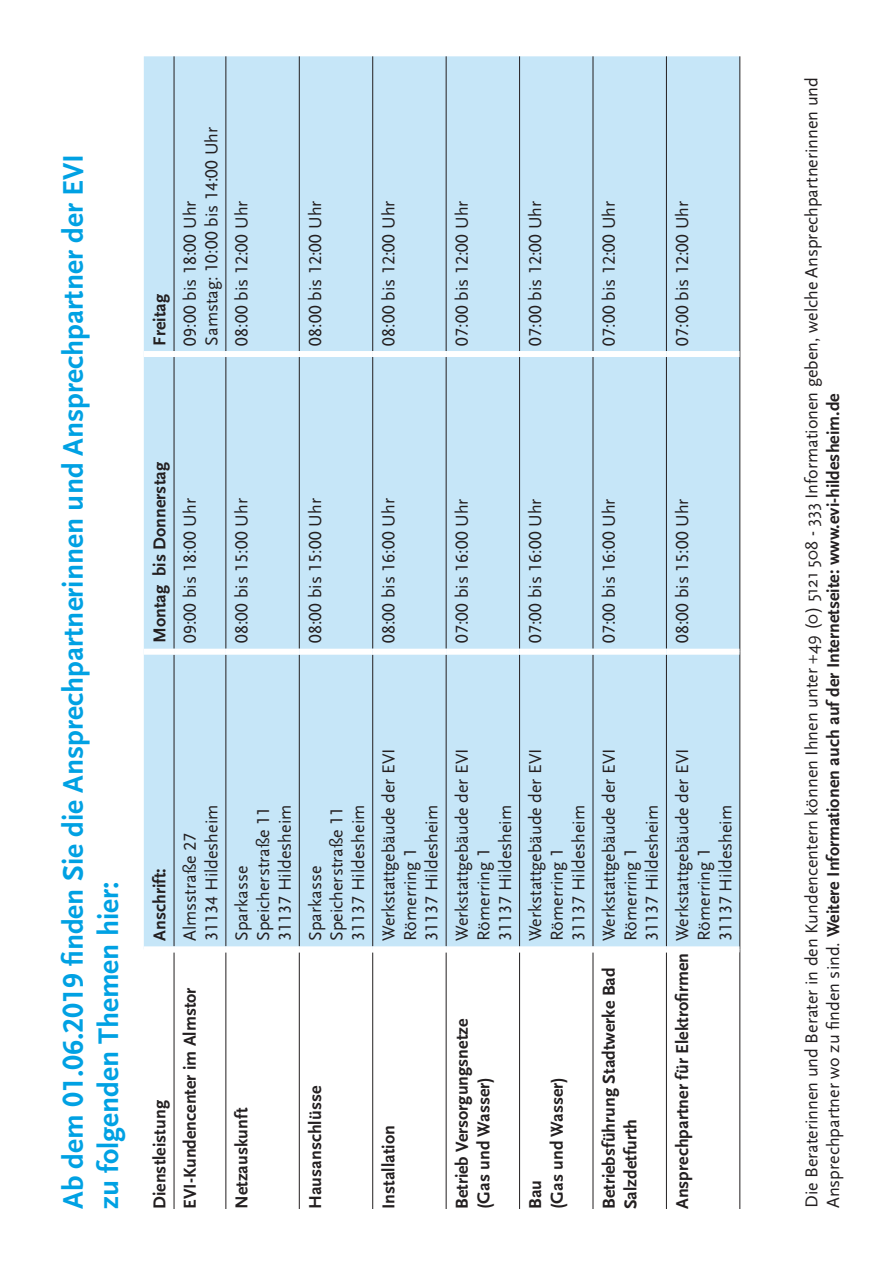
<style>
.page{position:relative;width:893px;height:1263px;background:#fff}
.page>*{position:absolute;margin:0;border:0;box-sizing:border-box;transform-origin:0 0}
.t1{font:700 29.7px/35.5px "Scala Sans OT";color:#00a1e3}
.t2{font:18px/21.6px "Scala Sans OT";color:#231f20}
.t3{font:700 18px/21.6px "Scala Sans OT";color:#231f20}
.s1{font-weight:700}
</style>
<div class="page">
<div style="left:144px;top:56px;width:595px;height:890px;background:#c6e6f8"></div>
<hr style="left:174px;top:952px;width:1px;height:257px;background:#231f20">
<hr style="left:174px;top:655px;width:1px;height:291px;background:#231f20">
<hr style="left:174px;top:357px;width:1px;height:292px;background:#231f20">
<hr style="left:174px;top:56px;width:1px;height:295px;background:#231f20">
<hr style="left:225px;top:952px;width:1px;height:257px;background:#231f20">
<hr style="left:225px;top:655px;width:1px;height:291px;background:#231f20">
<hr style="left:225px;top:357px;width:1px;height:292px;background:#231f20">
<hr style="left:225px;top:56px;width:1px;height:295px;background:#231f20">
<hr style="left:299px;top:952px;width:1px;height:257px;background:#231f20">
<hr style="left:299px;top:655px;width:1px;height:291px;background:#231f20">
<hr style="left:299px;top:357px;width:1px;height:292px;background:#231f20">
<hr style="left:299px;top:56px;width:1px;height:295px;background:#231f20">
<hr style="left:372px;top:952px;width:1px;height:257px;background:#231f20">
<hr style="left:372px;top:655px;width:1px;height:291px;background:#231f20">
<hr style="left:372px;top:357px;width:1px;height:292px;background:#231f20">
<hr style="left:372px;top:56px;width:1px;height:295px;background:#231f20">
<hr style="left:446px;top:952px;width:1px;height:257px;background:#231f20">
<hr style="left:446px;top:655px;width:1px;height:291px;background:#231f20">
<hr style="left:446px;top:357px;width:1px;height:292px;background:#231f20">
<hr style="left:446px;top:56px;width:1px;height:295px;background:#231f20">
<hr style="left:519px;top:952px;width:1px;height:257px;background:#231f20">
<hr style="left:519px;top:655px;width:1px;height:291px;background:#231f20">
<hr style="left:519px;top:357px;width:1px;height:292px;background:#231f20">
<hr style="left:519px;top:56px;width:1px;height:295px;background:#231f20">
<hr style="left:593px;top:952px;width:1px;height:257px;background:#231f20">
<hr style="left:593px;top:655px;width:1px;height:291px;background:#231f20">
<hr style="left:593px;top:357px;width:1px;height:292px;background:#231f20">
<hr style="left:593px;top:56px;width:1px;height:295px;background:#231f20">
<hr style="left:666px;top:952px;width:1px;height:257px;background:#231f20">
<hr style="left:666px;top:655px;width:1px;height:291px;background:#231f20">
<hr style="left:666px;top:357px;width:1px;height:292px;background:#231f20">
<hr style="left:666px;top:56px;width:1px;height:295px;background:#231f20">
<hr style="left:739px;top:949px;width:1px;height:260px;background:#231f20">
<hr style="left:739px;top:652px;width:1px;height:297px;background:#231f20">
<hr style="left:739px;top:354px;width:1px;height:298px;background:#231f20">
<hr style="left:739px;top:56px;width:1px;height:298px;background:#231f20">
<div style="left:144px;top:649px;width:30px;height:6px;background:#fff"></div>
<div style="left:144px;top:351px;width:30px;height:6px;background:#fff"></div>
<div style="left:174px;top:649px;width:52px;height:6px;background:#fff"></div>
<div style="left:174px;top:351px;width:52px;height:6px;background:#fff"></div>
<div style="left:226px;top:649px;width:73px;height:6px;background:#fff"></div>
<div style="left:226px;top:351px;width:73px;height:6px;background:#fff"></div>
<div style="left:299px;top:649px;width:74px;height:6px;background:#fff"></div>
<div style="left:299px;top:351px;width:74px;height:6px;background:#fff"></div>
<div style="left:373px;top:649px;width:73px;height:6px;background:#fff"></div>
<div style="left:373px;top:351px;width:73px;height:6px;background:#fff"></div>
<div style="left:446px;top:649px;width:74px;height:6px;background:#fff"></div>
<div style="left:446px;top:351px;width:74px;height:6px;background:#fff"></div>
<div style="left:520px;top:649px;width:73px;height:6px;background:#fff"></div>
<div style="left:520px;top:351px;width:73px;height:6px;background:#fff"></div>
<div style="left:593px;top:649px;width:73px;height:6px;background:#fff"></div>
<div style="left:593px;top:351px;width:73px;height:6px;background:#fff"></div>
<div style="left:666px;top:649px;width:73px;height:6px;background:#fff"></div>
<div style="left:666px;top:351px;width:73px;height:6px;background:#fff"></div>
<h1 class="t1" style="left:56px;top:1209px;width:1056px;rotate:-90deg">Ab dem 01.06.2019 finden Sie die Ansprechpartnerinnen und Ansprechpartner der EVI zu folgenden Themen hier:</h1>
<p class="t3" style="left:149px;top:345px;width:53px;rotate:-90deg">Freitag</p>
<p class="t2" style="left:179px;top:346px;width:220px;rotate:-90deg">09:00 bis 18:00 Uhr<br>Samstag: 10:00 bis 14:00 Uhr</p>
<p class="t2" style="left:231px;top:346px;width:146px;rotate:-90deg">08:00 bis 12:00 Uhr</p>
<p class="t2" style="left:305px;top:346px;width:146px;rotate:-90deg">08:00 bis 12:00 Uhr</p>
<p class="t2" style="left:378px;top:346px;width:146px;rotate:-90deg">08:00 bis 12:00 Uhr</p>
<p class="t2" style="left:452px;top:346px;width:146px;rotate:-90deg">07:00 bis 12:00 Uhr</p>
<p class="t2" style="left:525px;top:346px;width:146px;rotate:-90deg">07:00 bis 12:00 Uhr</p>
<p class="t2" style="left:598px;top:346px;width:146px;rotate:-90deg">07:00 bis 12:00 Uhr</p>
<p class="t2" style="left:672px;top:346px;width:146px;rotate:-90deg">07:00 bis 12:00 Uhr</p>
<p class="t3" style="left:149px;top:643px;width:182px;rotate:-90deg">Montag bis Donnerstag</p>
<p class="t2" style="left:179px;top:643px;width:146px;rotate:-90deg">09:00 bis 18:00 Uhr</p>
<p class="t2" style="left:231px;top:643px;width:146px;rotate:-90deg">08:00 bis 15:00 Uhr</p>
<p class="t2" style="left:305px;top:643px;width:146px;rotate:-90deg">08:00 bis 15:00 Uhr</p>
<p class="t2" style="left:378px;top:643px;width:146px;rotate:-90deg">08:00 bis 16:00 Uhr</p>
<p class="t2" style="left:452px;top:643px;width:146px;rotate:-90deg">07:00 bis 16:00 Uhr</p>
<p class="t2" style="left:525px;top:643px;width:146px;rotate:-90deg">07:00 bis 16:00 Uhr</p>
<p class="t2" style="left:598px;top:643px;width:146px;rotate:-90deg">07:00 bis 16:00 Uhr</p>
<p class="t2" style="left:672px;top:643px;width:146px;rotate:-90deg">08:00 bis 15:00 Uhr</p>
<p class="t3" style="left:149px;top:941px;width:74px;rotate:-90deg">Anschrift:</p>
<p class="t2" style="left:179px;top:941px;width:138px;rotate:-90deg">Almsstraße 27<br>31134 Hildesheim</p>
<p class="t2" style="left:231px;top:941px;width:138px;rotate:-90deg">Sparkasse<br>Speicherstraße 11<br>31137 Hildesheim</p>
<p class="t2" style="left:305px;top:941px;width:138px;rotate:-90deg">Sparkasse<br>Speicherstraße 11<br>31137 Hildesheim</p>
<p class="t2" style="left:378px;top:941px;width:194px;rotate:-90deg">Werkstattgebäude der EVI<br>Römerring 1<br>31137 Hildesheim</p>
<p class="t2" style="left:452px;top:941px;width:194px;rotate:-90deg">Werkstattgebäude der EVI<br>Römerring 1<br>31137 Hildesheim</p>
<p class="t3" style="left:149px;top:1209px;width:110px;rotate:-90deg">Dienstleistung</p>
<p class="t3" style="left:179px;top:1209px;width:223px;rotate:-90deg">EVI-Kundencenter im Almstor</p>
<p class="t3" style="left:231px;top:1209px;width:103px;rotate:-90deg">Netzauskunft</p>
<p class="t3" style="left:305px;top:1209px;width:125px;rotate:-90deg">Hausanschlüsse</p>
<p class="t3" style="left:378px;top:1209px;width:85px;rotate:-90deg">Installation</p>
<p class="t3" style="left:451px;top:1209px;width:192px;rotate:-90deg">Betrieb Versorgungsnetze (Gas und Wasser)</p>
<p class="t2" style="left:525px;top:941px;width:194px;rotate:-90deg">Werkstattgebäude der EVI<br>Römerring 1<br>31137 Hildesheim</p>
<p class="t3" style="left:525px;top:1209px;width:133px;rotate:-90deg">Bau<br>(Gas und Wasser)</p>
<p class="t2" style="left:598px;top:941px;width:194px;rotate:-90deg">Werkstattgebäude der EVI<br>Römerring 1<br>31137 Hildesheim</p>
<p class="t3" style="left:598px;top:1209px;width:243px;rotate:-90deg">Betriebsführung Stadtwerke Bad<br>Salzdetfurth</p>
<p class="t2" style="left:672px;top:941px;width:194px;text-indent:-268px;rotate:-90deg"><span class="s1">Ansprechpartner für Elektrofirmen</span> Werkstattgebäude der EVI<br>Römerring 1<br>31137 Hildesheim</p>
<p class="t2" style="left:801px;top:1208px;width:1132px;rotate:-90deg">Die Beraterinnen und Berater in den Kundencentern können Ihnen unter +49 (0) 5121 508 - 333 Informationen geben, welche Ansprechpartnerinnen und<br>Ansprechpartner wo zu finden sind. <span class="s1">Weitere Informationen auch auf der Internetseite: www.evi-hildesheim.de</span></p>
</div>
